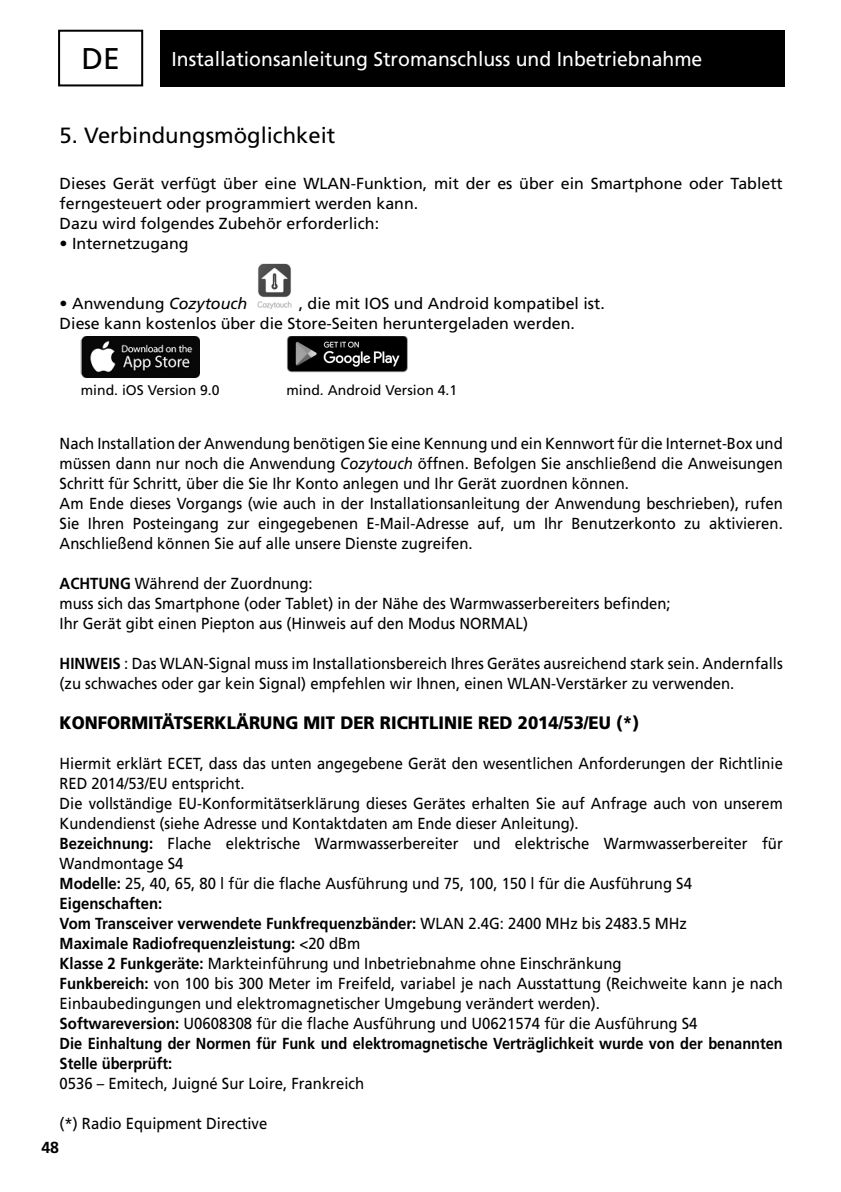
<style>
.page{position:relative;width:841px;height:1192px;background:#fff}
.page>*{position:absolute;margin:0;border:0;box-sizing:border-box;transform-origin:0 0}
.t1{font:30px "Frutiger LT Std";color:#000}
.t2{font:22px "Frutiger LT Std";color:#000}
.t3{font:20px "Frutiger LT Std";color:#fff}
.t4{font:900 18px "Frutiger LT Std";color:#000;scale:.93 1}
.t5{font:16px/20px "Frutiger LT Std";color:#000;scale:.92 1}
.t6{font:16px/20px "Frutiger LT Std";color:#000;scale:.93 1}
.t7{font:16px/20px "Frutiger LT Std";color:#000}
.t8{font:700 16px "Frutiger LT Std";color:#000}
.t9{font:14px "Frutiger LT Std";color:#000}
.s1{font-style:italic}
.s2{font-weight:700}
</style>
<div class="page">
<svg style="left:58px;top:30px;width:85px;height:56px"></svg>
<div style="left:160px;top:30px;width:624px;height:56px;background:#000"></div>
<img style="left:257px;top:263px;width:35px;height:46px">
<img style="left:81px;top:336px;width:118px;height:41px">
<img style="left:286px;top:336px;width:122px;height:37px">
<h1 class="t1" style="left:81px;top:47px;width:40px">DE</h1>
<p class="t3" style="left:171px;top:51px;width:532px">Installationsanleitung Stromanschluss und Inbetriebnahme</p>
<h2 class="t2" style="left:60px;top:126px;width:277px">5. Verbindungsmöglichkeit</h2>
<p class="t7" style="left:60px;top:174px;width:724px">Dieses Gerät verfügt über eine WLAN-Funktion, mit der es über ein Smartphone oder Tablett ferngesteuert oder programmiert werden kann.<br>Dazu wird folgendes Zubehör erforderlich:</p>
<p class="t7" style="left:60px;top:234px;width:130px">• Internetzugang</p>
<p class="t7" style="left:60px;top:294px;width:189px">• Anwendung <span class="s1">Cozytouch</span></p>
<p class="t7" style="left:60px;top:294px;width:546px;text-indent:239px">, die mit IOS und Android kompatibel ist.<br>Diese kann kostenlos über die Store-Seiten heruntergeladen werden.</p>
<p class="t9" style="left:81px;top:384px;width:140px">mind. iOS Version 9.0</p>
<p class="t9" style="left:286px;top:384px;width:172px">mind. Android Version 4.1</p>
<p class="t6" style="left:60px;top:434px;width:778px">Nach Installation der Anwendung benötigen Sie eine Kennung und ein Kennwort für die Internet-Box und müssen dann nur noch die Anwendung <span class="s1">Cozytouch</span> öffnen. Befolgen Sie anschließend die Anweisungen Schritt für Schritt, über die Sie Ihr Konto anlegen und Ihr Gerät zuordnen können.<br>Am Ende dieses Vorgangs (wie auch in der Installationsanleitung der Anwendung beschrieben), rufen Sie Ihren Posteingang zur eingegebenen E-Mail-Adresse auf, um Ihr Benutzerkonto zu aktivieren.<br>Anschließend können Sie auf alle unsere Dienste zugreifen.</p>
<p class="t6" style="left:60px;top:574px;width:658px"><span class="s2">ACHTUNG</span> Während der Zuordnung:<br>muss sich das Smartphone (oder Tablet) in der Nähe des Warmwasserbereiters befinden;<br>Ihr Gerät gibt einen Piepton aus (Hinweis auf den Modus NORMAL)</p>
<p class="t6" style="left:60px;top:654px;width:778px"><span class="s2">HINWEIS</span> : Das WLAN-Signal muss im Installationsbereich Ihres Gerätes ausreichend stark sein. Andernfalls (zu schwaches oder gar kein Signal) empfehlen wir Ihnen, einen WLAN-Verstärker zu verwenden.</p>
<p class="t4" style="left:60px;top:715px;width:624px">KONFORMITÄTSERKLÄRUNG MIT DER RICHTLINIE RED 2014/53/EU (*)</p>
<p class="t5" style="left:60px;top:754px;width:787px">Hiermit erklärt ECET, dass das unten angegebene Gerät den wesentlichen Anforderungen der Richtlinie RED 2014/53/EU entspricht.<br>Die vollständige EU-Konformitätserklärung dieses Gerätes erhalten Sie auf Anfrage auch von unserem Kundendienst (siehe Adresse und Kontaktdaten am Ende dieser Anleitung).<br><span class="s2">Bezeichnung:</span> Flache elektrische Warmwasserbereiter und elektrische Warmwasserbereiter für Wandmontage S4<br><span class="s2">Modelle:</span> 25, 40, 65, 80 l für die flache Ausführung und 75, 100, 150 l für die Ausführung S4<br><span class="s2">Eigenschaften:<br>Vom Transceiver verwendete Funkfrequenzbänder:</span> WLAN 2.4G: 2400 MHz bis 2483.5 MHz<br><span class="s2">Maximale Radiofrequenzleistung:</span> &lt;20 dBm<br><span class="s2">Klasse 2 Funkgeräte:</span> Markteinführung und Inbetriebnahme ohne Einschränkung<br><span class="s2">Funkbereich:</span> von 100 bis 300 Meter im Freifeld, variabel je nach Ausstattung (Reichweite kann je nach Einbaubedingungen und elektromagnetischer Umgebung verändert werden).<br><span class="s2">Softwareversion:</span> U0608308 für die flache Ausführung und U0621574 für die Ausführung S4<br><span class="s2">Die Einhaltung der Normen für Funk und elektromagnetische Verträglichkeit wurde von der benannten Stelle überprüft:</span></p>
<p class="t6" style="left:60px;top:1074px;width:329px">0536 – Emitech, Juigné Sur Loire, Frankreich</p>
<p class="t6" style="left:60px;top:1114px;width:225px">(*) Radio Equipment Directive</p>
<p class="t8" style="left:41px;top:1140px;width:19px">48</p>
</div>
